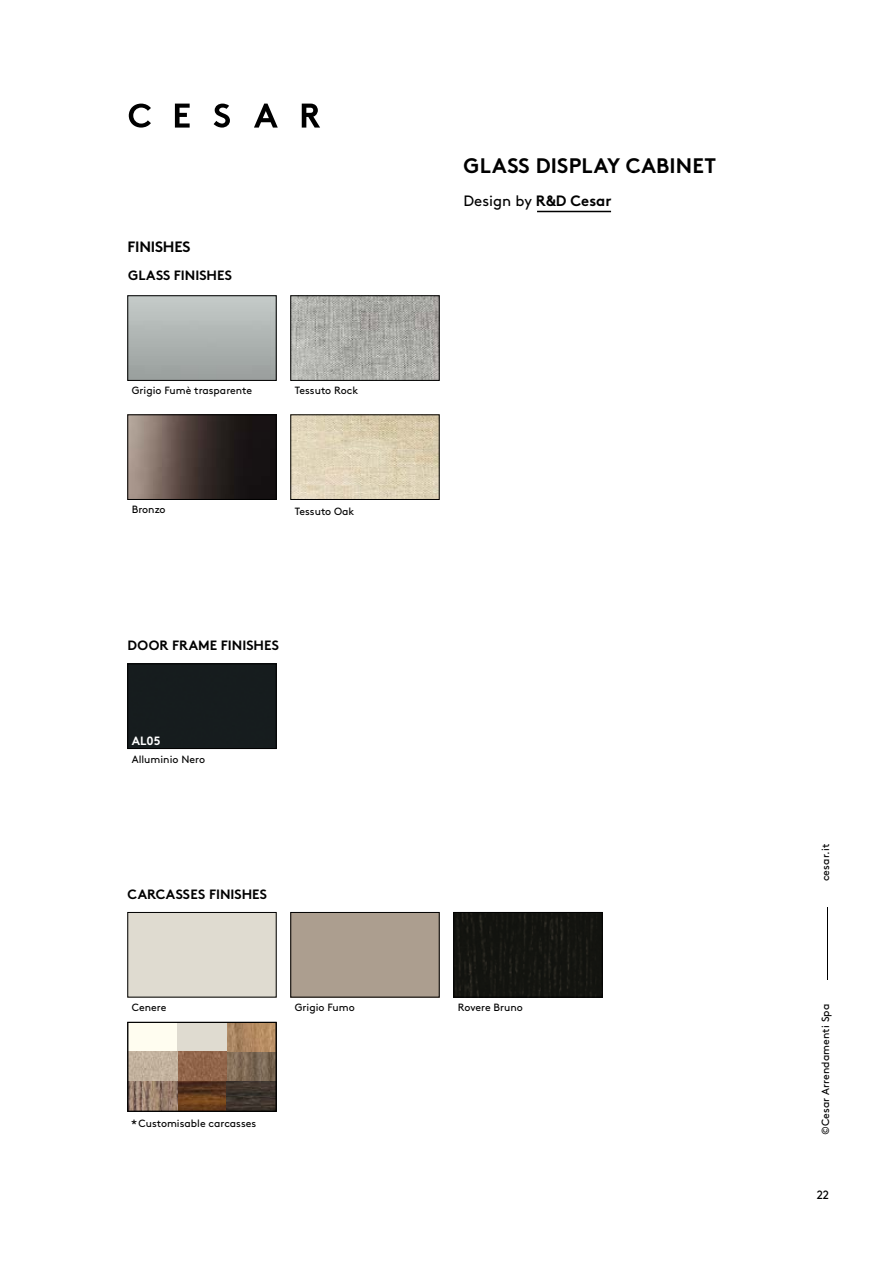
<style>
.page{position:relative;width:893px;height:1263px;background:#fff}
.page>*{position:absolute;margin:0;border:0;box-sizing:border-box;transform-origin:0 0}
.t1{font:700 21px "Brown Pro";letter-spacing:.01em;color:#000}
.t2{font:15px "Brown Pro";color:#000}
.t3{font:700 15px "Brown Pro";letter-spacing:-.015em;color:#000}
.t4{font:700 13.5px "Brown Pro";color:#000}
.t5{font:700 12px "Brown Pro";color:#fff}
.t6{font:12px "Brown Pro";color:#000}
.t7{font:10.5px "Brown Pro";color:#000}
.s1{font-size:12px}
.s2{font-weight:700}
</style>
<div class="page">
<hr style="left:827px;top:907px;width:1px;height:73px;background:#000">
<hr style="left:537px;top:211px;width:74px;height:1px;background:#000">
<svg style="left:254px;top:104px;width:24px;height:24px"></svg>
<svg style="left:129px;top:104px;width:22px;height:24px"></svg>
<svg style="left:302px;top:104px;width:18px;height:24px"></svg>
<svg style="left:175px;top:104px;width:15px;height:24px"></svg>
<svg style="left:214px;top:104px;width:16px;height:24px"></svg>
<img style="left:130px;top:1024px;width:144px;height:85px">
<div style="left:128px;top:296px;width:148px;height:85px;border:1px solid #000"></div>
<img style="left:293px;top:298px;width:144px;height:81px">
<div style="left:291px;top:296px;width:148px;height:85px;border:1px solid #000"></div>
<img style="left:130px;top:417px;width:144px;height:81px">
<div style="left:128px;top:415px;width:148px;height:85px;border:1px solid #000"></div>
<img style="left:293px;top:417px;width:144px;height:81px">
<div style="left:291px;top:415px;width:148px;height:85px;border:1px solid #000"></div>
<img style="left:456px;top:914px;width:144px;height:81px">
<div style="left:454px;top:912px;width:148px;height:85px;border:1px solid #000"></div>
<div style="left:291px;top:912px;width:148px;height:85px;border:1px solid #000"></div>
<div style="left:128px;top:912px;width:148px;height:85px;border:1px solid #000"></div>
<div style="left:128px;top:1022px;width:148px;height:89px;border:1px solid #000"></div>
<div style="left:130px;top:666px;width:144px;height:81px;background:#161c1e"></div>
<div style="left:128px;top:664px;width:148px;height:85px;border:1px solid #000"></div>
<h2 class="t3" style="left:128px;top:234px;width:64px">FINISHES</h2>
<p class="t4" style="left:128px;top:264px;width:105px">GLASS FINISHES</p>
<p class="t7" style="left:132px;top:383px;width:122px">Grigio Fumè trasparente</p>
<p class="t7" style="left:295px;top:383px;width:65px">Tessuto Rock</p>
<p class="t7" style="left:132px;top:502px;width:35px">Bronzo</p>
<p class="t7" style="left:295px;top:503px;width:61px">Tessuto Oak</p>
<p class="t4" style="left:128px;top:635px;width:153px">DOOR FRAME FINISHES</p>
<p class="t5" style="left:132px;top:731px;width:30px">AL05</p>
<p class="t7" style="left:132px;top:751px;width:75px">Alluminio Nero</p>
<p class="t4" style="left:128px;top:883px;width:141px">CARCASSES FINISHES</p>
<p class="t7" style="left:132px;top:1000px;width:36px">Cenere</p>
<p class="t7" style="left:295px;top:1000px;width:62px">Grigio Fumo</p>
<p class="t7" style="left:131px;top:1115px;width:127px"><span class="s1">*</span>Customisable carcasses</p>
<h1 class="t1" style="left:464px;top:149px;width:254px">GLASS DISPLAY CABINET</h1>
<h2 class="t2" style="left:463px;top:189px;width:150px">Design by <span class="s2">R&amp;D Cesar</span></h2>
<p class="t7" style="left:458px;top:1000px;width:67px">Rovere Bruno</p>
<p class="t7" style="left:817px;top:881px;width:39px;rotate:-90deg">cesar.it</p>
<p class="t7" style="left:817px;top:1135px;width:133px;rotate:-90deg">©Cesar Arrendamenti Spa</p>
<p class="t6" style="left:817px;top:1185px;width:14px">22</p>
</div>
